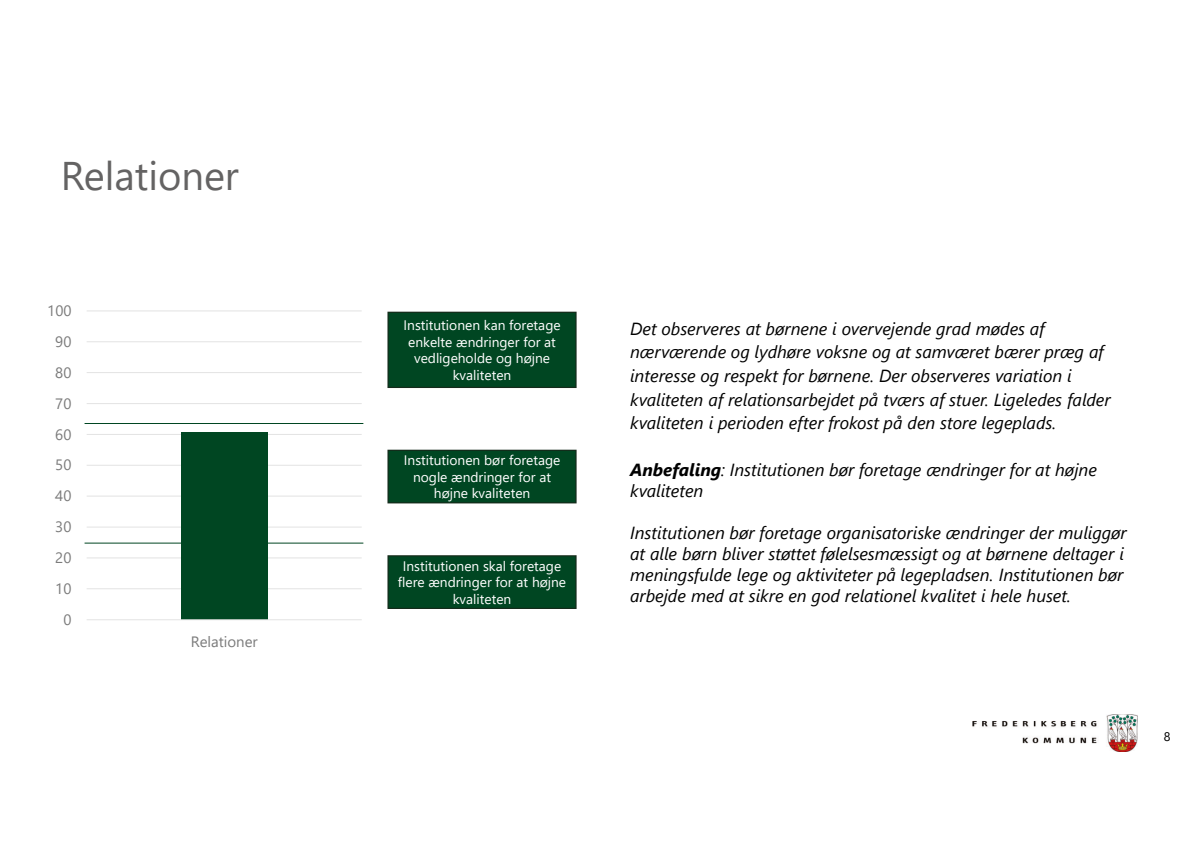
<style>
.page{position:relative;width:1201px;height:842px;background:#fff}
.page>*{position:absolute;margin:0;border:0;box-sizing:border-box;transform-origin:0 0}
.t1{font:40px "Segoe UI";color:#646363}
.t2{font:italic 17.5px/23.6px "Segoe UI";color:#000}
.Brødtekst_sider{font:15px/18px "Myriad Pro";color:#000}
.t3{font:15px "Segoe UI";color:#7b7b7b}
.t4{font:13.75px/16.5px "Segoe UI";color:#fff;text-align:center}
.t5{font:12.5px "Segoe UI";color:#000}
.s1{font-weight:700}
</style>
<div class="page">
<img style="left:972px;top:714px;width:165px;height:37px">
<div style="left:388px;top:450px;width:188px;height:53px;background:#004622"></div>
<div style="left:387px;top:449px;width:189px;height:54px;border:1px solid #152b1b"></div>
<div style="left:388px;top:556px;width:188px;height:52px;background:#004622"></div>
<div style="left:387px;top:555px;width:189px;height:54px;border:1px solid #152b1b"></div>
<hr style="left:87px;top:588px;width:274px;height:1px;background:#e3e3e3">
<hr style="left:87px;top:557px;width:274px;height:1px;background:#e3e3e3">
<hr style="left:87px;top:526px;width:274px;height:1px;background:#e3e3e3">
<hr style="left:87px;top:495px;width:274px;height:1px;background:#e3e3e3">
<hr style="left:87px;top:465px;width:274px;height:1px;background:#e3e3e3">
<hr style="left:87px;top:434px;width:274px;height:1px;background:#e3e3e3">
<hr style="left:87px;top:403px;width:274px;height:1px;background:#e3e3e3">
<hr style="left:87px;top:372px;width:274px;height:1px;background:#e3e3e3">
<hr style="left:87px;top:341px;width:274px;height:1px;background:#e3e3e3">
<hr style="left:87px;top:310px;width:274px;height:1px;background:#e3e3e3">
<div style="left:181px;top:432px;width:86px;height:187px;background:#004622"></div>
<hr style="left:87px;top:619px;width:274px;height:1px;background:#e3e3e3">
<hr style="left:84px;top:423px;width:279px;height:1px;background:#004622">
<hr style="left:84px;top:543px;width:279px;height:1px;background:#004622">
<div style="left:388px;top:312px;width:188px;height:75px;background:#004622"></div>
<div style="left:387px;top:312px;width:189px;height:76px;border:1px solid #152b1b"></div>
<h1 class="t1" style="left:61px;top:138px;width:179px">Relationer</h1>
<p class="t3" style="left:47px;top:296px;width:26px">100</p>
<p class="t3" style="left:55px;top:327px;width:18px">90</p>
<p class="t3" style="left:55px;top:358px;width:18px">80</p>
<p class="t3" style="left:55px;top:389px;width:18px">70</p>
<p class="t3" style="left:55px;top:420px;width:18px">60</p>
<p class="t3" style="left:55px;top:451px;width:18px">50</p>
<p class="t3" style="left:55px;top:482px;width:18px">40</p>
<p class="t3" style="left:55px;top:512px;width:18px">30</p>
<p class="t3" style="left:55px;top:543px;width:18px">20</p>
<p class="t3" style="left:55px;top:574px;width:18px">10</p>
<p class="t3" style="left:63px;top:605px;width:10px">0</p>
<p class="t3" style="left:191px;top:627px;width:68px">Relationer</p>
<p class="t4" style="left:403px;top:316px;width:158px">Institutionen kan foretage enkelte ændringer for at vedligeholde og højne kvaliteten</p>
<p class="t4" style="left:404px;top:451px;width:158px">Institutionen bør foretage nogle ændringer for at højne kvaliteten</p>
<p class="t4" style="left:398px;top:556px;width:170px">Institutionen skal foretage flere ændringer for at højne kvaliteten</p>
<p class="t2" style="left:630px;top:314px;width:482px">Det observeres at børnene i overvejende grad mødes af nærværende og lydhøre voksne og at samværet bærer præg af interesse og respekt for børnene. Der observeres variation i kvaliteten af relationsarbejdet på tværs af stuer. Ligeledes falder kvaliteten i perioden efter frokost på den store legeplads.</p>
<p class="t2" style="left:630px;top:456px;width:468px;line-height:21px"><span class="s1">Anbefaling</span>: Institutionen bør foretage ændringer for at højne kvaliteten</p>
<p class="t2" style="left:630px;top:519px;width:498px;line-height:21px">Institutionen bør foretage organisatoriske ændringer der muliggør at alle børn bliver støttet følelsesmæssigt og at børnene deltager i meningsfulde lege og aktiviteter på legepladsen. Institutionen bør arbejde med at sikre en god relationel kvalitet i hele huset.</p>
<p class="Brødtekst_sider" style="left:641px;top:346px;width:461px">Institutionen bør foretage organisatoriske ændringer der muliggør at alle børn bliver støttet følelsesmæssigt og at børnene deltager i meningsfulde</p>
<p class="t5" style="left:1163px;top:725px;width:8px">8</p>
</div>
